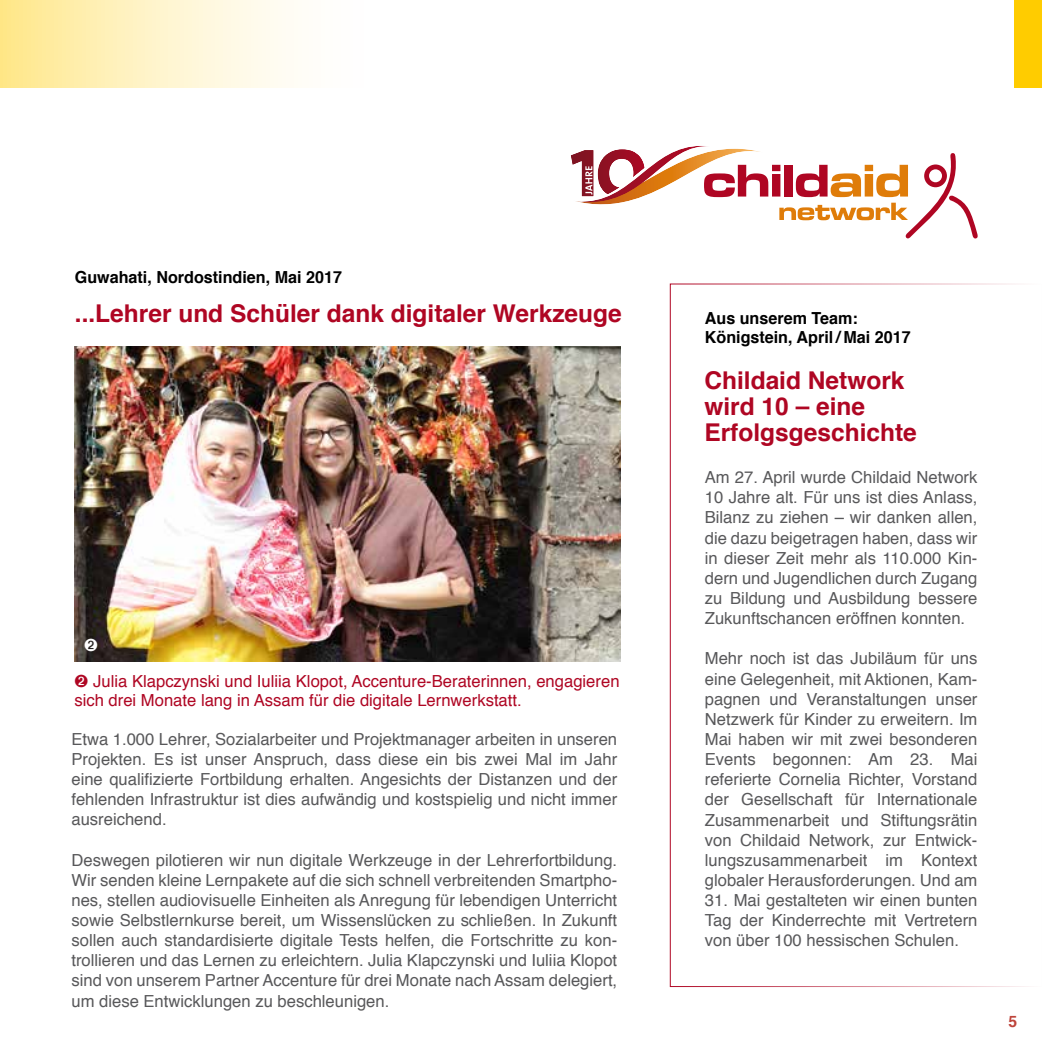
<style>
.page{position:relative;width:1042px;height:1042px;background:#fff}
.page>*{position:absolute;margin:0;border:0;box-sizing:border-box;transform-origin:0 0}
.t1{font:700 24.5px/26.2px "Helvetica";color:#af0623}
.t2{font:16.62px/20.1px "Helvetica";color:#58585a;text-align:justify}
.t3{font:16.62px/19.2px "Helvetica";color:#af0623}
.t4{font:700 16.62px/19.2px "Helvetica";color:#000}
.t5{font:700 15.75px "Helvetica";color:#be443b}
</style>
<div class="page">
<div style="left:0;top:0;width:372px;height:88px;background:linear-gradient(to right,#ffe992,#fff)"></div>
<div style="left:1014px;top:0;width:28px;height:88px;background:#fc0"></div>
<svg style="left:74px;top:283px;width:835px;height:487px"></svg>
<img style="left:74px;top:347px;width:546px;height:315px">
<svg style="left:571px;top:146px;width:406px;height:92px"></svg>
<svg style="left:85px;top:638px;width:12px;height:13px"></svg>
<p class="t4" style="left:75px;top:269px;width:269px">Guwahati, Nordostindien, Mai 2017</p>
<h1 class="t1" style="left:75px;top:302px;width:548px">...Lehrer und Schüler dank digitaler Werkzeuge</h1>
<p class="t3" style="left:74px;top:672px;width:547px">➋ Julia Klapczynski und Iuliia Klopot, Accenture-Beraterinnen, engagieren sich drei Monate lang in Assam für die digitale Lernwerkstatt.</p>
<p class="t2" style="left:71px;top:730px;width:547px">Etwa 1.000 Lehrer, Sozialarbeiter und Projektmanager arbeiten in unseren Projekten. Es ist unser Anspruch, dass diese ein bis zwei Mal im Jahr eine qualifizierte Fortbildung erhalten. Angesichts der Distanzen und der fehlenden Infrastruktur ist dies aufwändig und kostspielig und nicht immer ausreichend.</p>
<p class="t2" style="left:71px;top:851px;width:547px">Deswegen pilotieren wir nun digitale Werkzeuge in der Lehrerfortbildung.<br>Wir senden kleine Lernpakete auf die sich schnell verbreitenden Smartpho&shy;nes, stellen audiovisuelle Einheiten als Anregung für lebendigen Unterricht sowie Selbstlernkurse bereit, um Wissenslücken zu schließen. In Zukunft sollen auch standardisierte digitale Tests helfen, die Fortschritte zu kon&shy;trollieren und das Lernen zu erleichtern. Julia Klapczynski und Iuliia Klopot sind von unserem Partner Accenture für drei Monate nach Assam delegiert, um diese Entwicklungen zu beschleunigen.</p>
<p class="t4" style="left:705px;top:310px;width:207px">Aus unserem Team:<br>Königstein, April / Mai 2017</p>
<h1 class="t1" style="left:704px;top:369px;width:214px">Childaid Network wird 10 – eine<br>Erfolgsgeschichte</h1>
<p class="t2" style="left:705px;top:469px;width:274px">Am 27. April wurde Childaid Network 10 Jahre alt. Für uns ist dies Anlass, Bilanz zu ziehen – wir danken allen, die dazu beigetragen haben, dass wir in dieser Zeit mehr als 110.000 Kin&shy;dern und Jugendlichen durch Zugang zu Bildung und Aus bildung bessere Zukunftschancen eröffnen konnten.</p>
<p class="t2" style="left:705px;top:650px;width:274px">Mehr noch ist das Jubiläum für uns eine Gelegenheit, mit Aktionen, Kam&shy;pagnen und Veranstaltungen unser Netzwerk für Kinder zu erweitern. Im Mai haben wir mit zwei besonderen Events begonnen: Am 23. Mai re ferierte Cornelia Richter, Vorstand der Gesellschaft für Internationale Zusammenarbeit und Stiftungsrätin von Childaid Network, zur Entwick&shy;lungszusammenarbeit im Kontext glo baler Herausforderungen. Und am</p>
<p class="t2" style="left:705px;top:892px;width:274px">31. Mai gestalteten wir einen bunten Tag der Kinderrechte mit Vertretern von über 100 hessischen Schulen.</p>
<p class="t5" style="left:1008px;top:1015px;width:10px">5</p>
</div>
